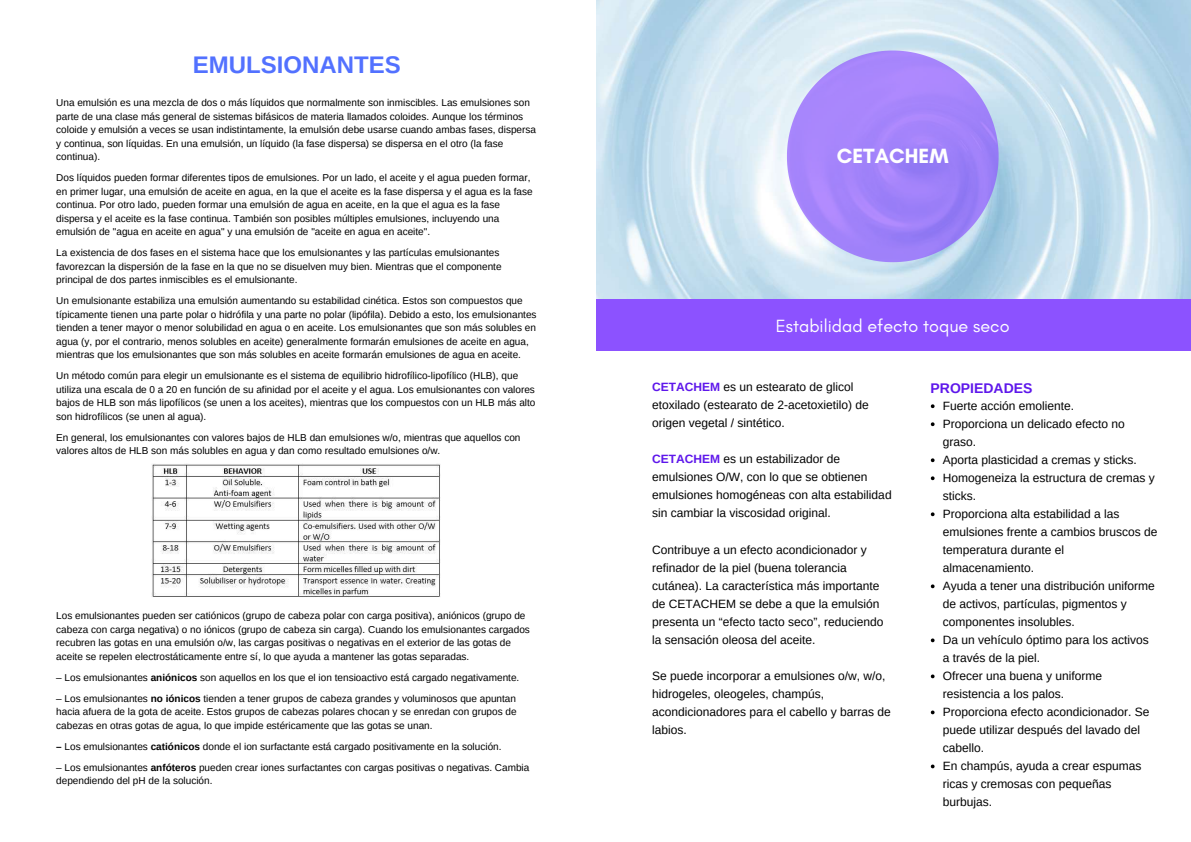
<style>
.page{position:relative;width:1191px;height:842px;background:#fff}
.page>*{position:absolute;margin:0;border:0;box-sizing:border-box;transform-origin:0 0}
.t1{font:700 24px "Arimo";color:#5271ff}
.t2{font:700 21px "Glacial Indifference";color:#fff}
.t3{font:18px "Glacial Indifference";color:#fff}
.t4{font:700 14px "Arimo";color:#5e17eb}
.t5{font:12px/18px "Arimo";color:#000}
.t6{font:10px/13.5px "Arimo";color:#000}
.s1{font-weight:700}
.s2{font-weight:700;color:#5e17eb}
</style>
<div class="page">
<svg style="left:930px;top:404px;width:4px;height:4px"></svg>
<svg style="left:930px;top:422px;width:4px;height:4px"></svg>
<svg style="left:930px;top:458px;width:4px;height:4px"></svg>
<svg style="left:930px;top:476px;width:4px;height:4px"></svg>
<svg style="left:930px;top:512px;width:4px;height:4px"></svg>
<svg style="left:930px;top:584px;width:4px;height:4px"></svg>
<svg style="left:930px;top:638px;width:4px;height:4px"></svg>
<svg style="left:930px;top:674px;width:4px;height:4px"></svg>
<svg style="left:930px;top:710px;width:4px;height:4px"></svg>
<svg style="left:930px;top:764px;width:4px;height:4px"></svg>
<img style="left:152px;top:464px;width:289px;height:133px">
<img style="left:596px;top:0;width:594px;height:299px">
<div style="left:596px;top:299px;width:594px;height:51px;background:#8c52ff"></div>
<svg style="left:786px;top:50px;width:212px;height:212px;background:#ac98f8"></svg>
<h1 class="t1" style="left:193px;top:51px;width:209px">EMULSIONANTES</h1>
<p class="t6" style="left:56px;top:96px;width:481px">Una emulsión es una mezcla de dos o más líquidos que normalmente son inmiscibles. Las emulsiones son parte de una clase más general de sistemas bifásicos de materia llamados coloides. Aunque los términos coloide y emulsión a veces se usan indistintamente, la emulsión debe usarse cuando ambas fases, dispersa y continua, son líquidas. En una emulsión, un líquido (la fase dispersa) se dispersa en el otro (la fase continua).</p>
<p class="t6" style="left:56px;top:171px;width:478px">Dos líquidos pueden formar diferentes tipos de emulsiones. Por un lado, el aceite y el agua pueden formar, en primer lugar, una emulsión de aceite en agua, en la que el aceite es la fase dispersa y el agua es la fase continua. Por otro lado, pueden formar una emulsión de agua en aceite, en la que el agua es la fase dispersa y el aceite es la fase continua. También son posibles múltiples emulsiones, incluyendo una emulsión de "agua en aceite en agua" y una emulsión de "aceite en agua en aceite".</p>
<p class="t6" style="left:56px;top:246px;width:447px">La existencia de dos fases en el sistema hace que los emulsionantes y las partículas emulsionantes favorezcan la dispersión de la fase en la que no se disuelven muy bien. Mientras que el componente principal de dos partes inmiscibles es el emulsionante.</p>
<p class="t6" style="left:56px;top:294px;width:482px">Un emulsionante estabiliza una emulsión aumentando su estabilidad cinética. Estos son compuestos que típicamente tienen una parte polar o hidrófila y una parte no polar (lipófila). Debido a esto, los emulsionantes tienden a tener mayor o menor solubilidad en agua o en aceite. Los emulsionantes que son más solubles en agua (y, por el contrario, menos solubles en aceite) generalmente formarán emulsiones de aceite en agua, mientras que los emulsionantes que son más solubles en aceite formarán emulsiones de agua en aceite.</p>
<p class="t6" style="left:56px;top:369px;width:480px">Un método común para elegir un emulsionante es el sistema de equilibrio hidrofílico-lipofílico (HLB), que utiliza una escala de 0 a 20 en función de su afinidad por el aceite y el agua. Los emulsionantes con valores bajos de HLB son más lipofílicos (se unen a los aceites), mientras que los compuestos con un HLB más alto son hidrofílicos (se unen al agua).</p>
<p class="t6" style="left:56px;top:430px;width:465px">En general, los emulsionantes con valores bajos de HLB dan emulsiones w/o, mientras que aquellos con valores altos de HLB son más solubles en agua y dan como resultado emulsiones o/w.</p>
<p class="t6" style="left:56px;top:609px;width:475px">Los emulsionantes pueden ser catiónicos (grupo de cabeza polar con carga positiva), aniónicos (grupo de cabeza con carga negativa) o no iónicos (grupo de cabeza sin carga). Cuando los emulsionantes cargados recubren las gotas en una emulsión o/w, las cargas positivas o negativas en el exterior de las gotas de aceite se repelen electrostáticamente entre sí, lo que ayuda a mantener las gotas separadas.</p>
<p class="t6" style="left:56px;top:670px;width:464px">– Los emulsionantes <span class="s1">aniónicos</span> son aquellos en los que el ion tensioactivo está cargado negativamente.</p>
<p class="t6" style="left:56px;top:691px;width:462px;text-align:justify">– Los emulsionantes <span class="s1">no iónicos</span> tienden a tener grupos de cabeza grandes y voluminosos que apuntan hacia afuera de la gota de aceite. Estos grupos de cabezas polares chocan y se enredan con grupos de cabezas en otras gotas de agua, lo que impide estéricamente que las gotas se unan.</p>
<p class="t6" style="left:56px;top:739px;width:447px"><span class="s1">–</span> Los emulsionantes <span class="s1">catiónicos</span> donde el ion surfactante está cargado positivamente en la solución.</p>
<p class="t6" style="left:56px;top:760px;width:474px">– Los emulsionantes <span class="s1">anfóteros</span> pueden crear iones surfactantes con cargas positivas o negativas. Cambia dependiendo del pH de la solución.</p>
<h2 class="t2" style="left:836px;top:143px;width:113px">CETACHEM</h2>
<h3 class="t3" style="left:775px;top:315px;width:235px">Estabilidad efecto toque seco</h3>
<p class="t5" style="left:652px;top:378px;width:218px"><span class="s2">CETACHEM</span> es un estearato de glicol etoxilado (estearato de 2-acetoxietilo) de origen vegetal / sintético.</p>
<p class="t5" style="left:652px;top:450px;width:241px"><span class="s2">CETACHEM</span> es un estabilizador de emulsiones O/W, con lo que se obtienen emulsiones homogéneas con alta estabilidad sin cambiar la viscosidad original.</p>
<p class="t5" style="left:652px;top:540px;width:233px">Contribuye a un efecto acondicionador y refinador de la piel (buena tolerancia cutánea). La característica más importante de CETACHEM se debe a que la emulsión presenta un “efecto tacto seco”, reduciendo la sensación oleosa del aceite.</p>
<p class="t5" style="left:652px;top:666px;width:240px">Se puede incorporar a emulsiones o/w, w/o, hidrogeles, oleogeles, champús, acondicionadores para el cabello y barras de labios.</p>
<h3 class="t4" style="left:930px;top:380px;width:103px">PROPIEDADES</h3>
<p class="t5" style="left:942px;top:396px;width:216px">Fuerte acción emoliente.<br>Proporciona un delicado efecto no graso.<br>Aporta plasticidad a cremas y sticks.<br>Homogeneiza la estructura de cremas y sticks.<br>Proporciona alta estabilidad a las emulsiones frente a cambios bruscos de temperatura durante el almacenamiento.<br>Ayuda a tener una distribución uniforme de activos, partículas, pigmentos y componentes insolubles.<br>Da un vehículo óptimo para los activos a través de la piel.<br>Ofrecer una buena y uniforme resistencia a los palos.<br>Proporciona efecto acondicionador. Se puede utilizar después del lavado del cabello.<br>En champús, ayuda a crear espumas ricas y cremosas con pequeñas burbujas.</p>
</div>
